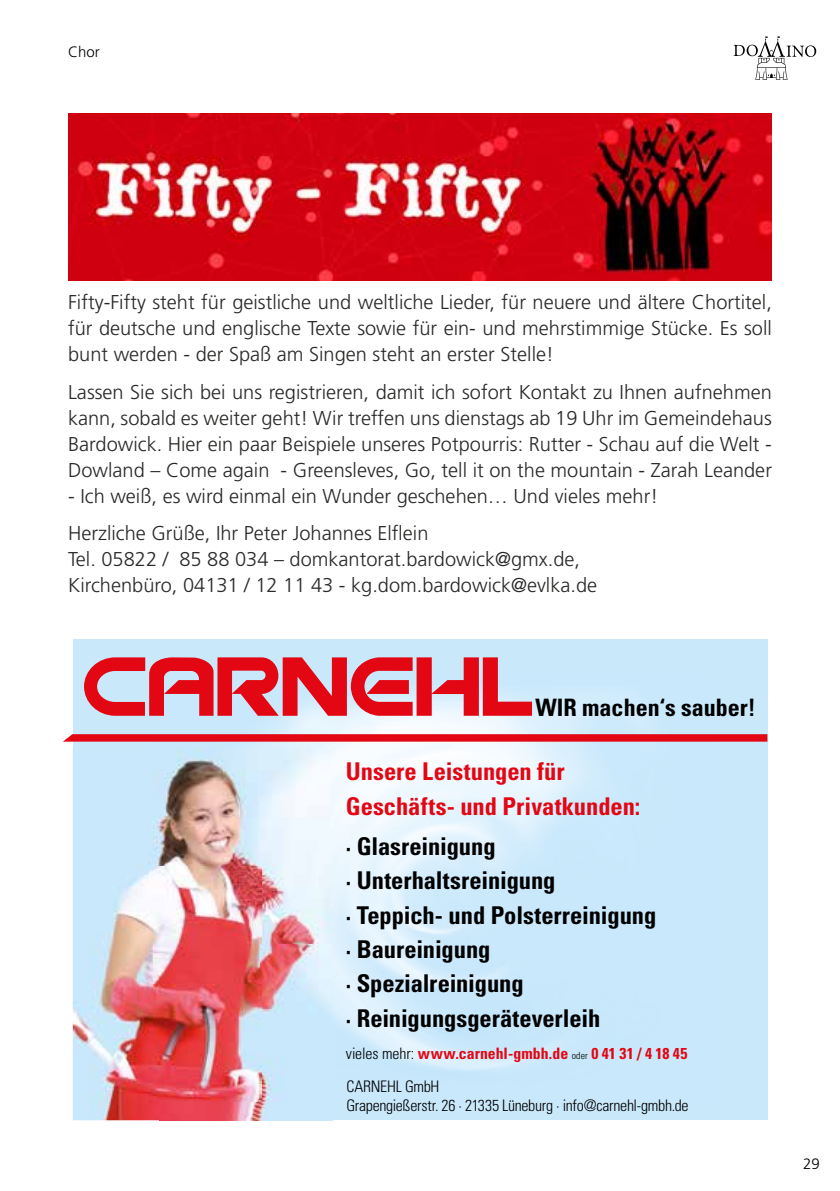
<style>
.page{position:relative;width:840px;height:1191px;background:#fff}
.page>*{position:absolute;margin:0;border:0;box-sizing:border-box;transform-origin:0 0}
.t1{font:700 condensed 24.4px/34.2px "Univers LT Std";letter-spacing:-.005em;color:#000}
.t2{font:700 condensed 24.4px/34.2px "Univers LT Std";color:#e30613}
.t3{font:700 condensed 24px "Univers LT Std";color:#000}
._2-_IH_Fließtext{font:300 20px/26px "Frutiger";color:#282827;text-align:justify}
.t4{font:300 condensed 16px/19.2px "Univers LT Std";letter-spacing:-.02em;color:#000}
.t5{font:700 condensed 15.8px "Univers LT Std";color:#e30613}
.t6{font:300 15px "Frutiger";color:#000}
.s1{font-weight:300;color:#000}
.s2{font-weight:300;font-size:9.8px;color:#000}
</style>
<div class="page">
<img style="left:68px;top:113px;width:703px;height:167px">
<div style="left:73px;top:639px;width:694px;height:481px;background:#c9e9fb"></div>
<img style="left:153px;top:716px;width:172px;height:33px">
<img style="left:325px;top:700px;width:345px;height:61px">
<img style="left:332px;top:761px;width:260px;height:255px">
<img style="left:336px;top:1016px;width:206px;height:54px">
<svg style="left:84px;top:657px;width:447px;height:59px"></svg>
<img style="left:73px;top:863px;width:86px;height:257px">
<img style="left:159px;top:1101px;width:117px;height:19px">
<img style="left:153px;top:749px;width:179px;height:352px">
<svg style="left:63px;top:734px;width:704px;height:7px"></svg>
<svg style="left:733px;top:36px;width:82px;height:44px"></svg>
<p class="t6" style="left:68px;top:43px;width:33px">Chor</p>
<p class="_2-_IH_Fließtext" style="left:68px;top:289px;width:705px">Fifty-Fifty steht für geistliche und weltliche Lieder, für neuere und ältere Chortitel, für deutsche und englische Texte sowie für ein- und mehrstimmige Stücke. Es soll bunt werden - der Spaß am Singen steht an erster Stelle!</p>
<p class="_2-_IH_Fließtext" style="left:68px;top:379px;width:705px">Lassen Sie sich bei uns registrieren, damit ich sofort Kontakt zu Ihnen aufnehmen kann, sobald es weiter geht! Wir treffen uns dienstags ab 19 Uhr im Gemeindehaus Bardowick. Hier ein paar Beispiele unseres Potpourris: Rutter - Schau auf die Welt - Dowland – Come again - Greensleves, Go, tell it on the mountain - Zarah Leander</p>
<p class="_2-_IH_Fließtext" style="left:68px;top:483px;width:591px">- Ich weiß, es wird einmal ein Wunder geschehen… Und vieles mehr!</p>
<p class="_2-_IH_Fließtext" style="left:68px;top:520px;width:530px;text-align:left">Herzliche Grüße, Ihr Peter Johannes Elflein<br>Tel. 05822 / 85 88 034 – domkantorat.bardowick@gmx.de,<br>Kirchenbüro, 04131 / 12 11 43 - kg.dom.bardowick@evlka.de</p>
<p class="t3" style="left:535px;top:692px;width:222px">WIR machen‘s sauber!</p>
<p class="t2" style="left:345px;top:754px;width:296px">Unsere Leistungen für<br>Geschäfts- und Privatkunden:</p>
<p class="t1" style="left:345px;top:829px;width:312px">· Glasreinigung<br>· Unterhaltsreinigung<br>· Teppich- und Polsterreinigung ∙ Baureinigung<br>· Spezialreinigung<br>· Reinigungsgeräteverleih</p>
<p class="t5" style="left:345px;top:1043px;width:343px"><span class="s1">vieles mehr:</span> www.carnehl-gmbh.de <span class="s2">oder</span> 0 41 31 / 4 18 45</p>
<p class="t4" style="left:346px;top:1076px;width:343px">CARNEHL GmbH<br>Grapengießerstr. 26 · 21335 Lüneburg · info@carnehl-gmbh.de</p>
<p class="t6" style="left:802px;top:1154px;width:18px">29</p>
</div>
